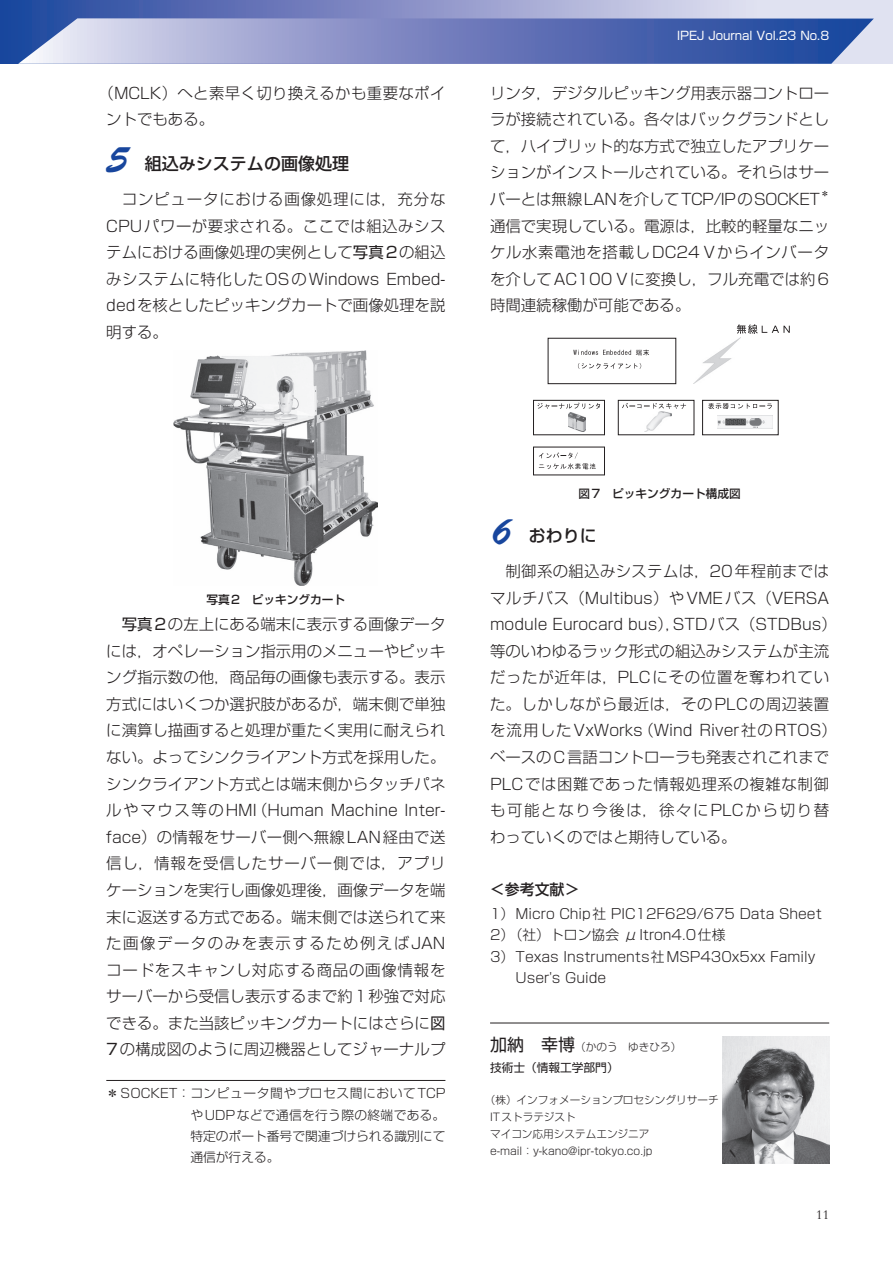
<style>
.page{position:relative;width:893px;height:1263px;background:#fff}
.page>*{position:absolute;margin:0;border:0;box-sizing:border-box;transform-origin:0 0}
.t1{font:38.25px "Brush Script Std";color:#18469d}
.t2{font:500 16.95px "Shin Go Pro";color:#231f20}
.t3{font:300 15.45px/26.5px "Shin Go Pro";color:#231f20;text-align:justify}
.t4{font:300 15.45px/26.5px "Shin Go Pro";letter-spacing:.025em;color:#231f20}
.t5{font:500 14.85px "Shin Go Pro";color:#231f20}
.t6{font:300 13.8px "Shin Go Pro";color:#231f20}
.t7{font:13.8px "Garamond";color:#231f20}
.t8{font:300 12.75px/21.3px "Shin Go Pro";color:#231f20;text-align:justify}
.t9{font:500 11.7px "Shin Go Pro";color:#231f20}
.t10{font:11.7px "Shin Go Pro";color:#fff}
.t11{font:11.7px "Shin Go Pro";color:#231f20}
.t12{font:300 10.65px/17px "Shin Go Pro";color:#231f20}
.t13{font:300 9px "Shin Go Pro";color:#231f20}
.s1{font-weight:400}
.s2{font-weight:400;font-size:16.95px}
</style>
<div class="page">
<svg style="left:0;top:0;width:893px;height:64px;background:#8e9acb"></svg>
<svg style="left:18px;top:18px;width:856px;height:46px;background:#7687c1"></svg>
<hr style="left:490px;top:1023px;width:339px;height:1px;background:#231f20">
<img style="left:723px;top:1036px;width:106px;height:127px">
<img style="left:174px;top:351px;width:204px;height:234px">
<img style="left:718px;top:416px;width:54px;height:12px">
<div style="left:548px;top:338px;width:128px;height:46px;border:1px solid #242021"></div>
<div style="left:533px;top:400px;width:72px;height:35px;border:1px solid #242021"></div>
<svg style="left:573px;top:349px;width:76px;height:6px"></svg>
<svg style="left:578px;top:363px;width:63px;height:6px"></svg>
<div style="left:618px;top:400px;width:76px;height:35px;border:1px solid #242021"></div>
<svg style="left:537px;top:403px;width:63px;height:6px"></svg>
<svg style="left:539px;top:452px;width:57px;height:17px"></svg>
<div style="left:702px;top:400px;width:77px;height:35px;border:1px solid #242021"></div>
<svg style="left:708px;top:403px;width:64px;height:6px"></svg>
<svg style="left:737px;top:324px;width:53px;height:14px"></svg>
<svg style="left:622px;top:403px;width:64px;height:6px"></svg>
<img style="left:568px;top:413px;width:18px;height:18px">
<img style="left:646px;top:412px;width:26px;height:19px">
<img style="left:693px;top:337px;width:47px;height:47px">
<hr style="left:106px;top:1080px;width:339px;height:1px;background:#231f20">
<p class="t4" style="left:106px;top:78px;width:341px;text-indent:-8px">（MCLK）へと素早く切り換えるかも重要なポイントでもある。</p>
<h1 class="t1" style="left:106px;top:138px;width:23px">5</h1>
<p class="t2" style="left:128px;top:150px;width:223px">　組込みシステムの画像処理</p>
<p class="t3" style="left:106px;top:184px;width:341px;text-indent:15px">コンピュータにおける画像処理には，充分なCPUパワーが要求される。ここでは組込みシステムにおける画像処理の実例として<span class="s1">写真2</span>の組込みシステムに特化したOSのWindows Embed&shy;dedを核としたピッキングカートで画像処理を説明する。</p>
<p class="t10" style="left:677px;top:26px;width:153px">IPEJ Journal Vol.23 No.8</p>
<p class="t3" style="left:490px;top:78px;width:341px">リンタ，デジタルピッキング用表示器コントローラが接続されている。各々はバックグランドとして，ハイブリット的な方式で独立したアプリケーションがインストールされている。それらはサーバーとは無線LANを介してTCP/IPのSOCKET</p>
<p class="t13" style="left:821px;top:187px;width:10px">＊</p>
<p class="t3" style="left:490px;top:210px;width:341px">通信で実現している。電源は，比較的軽量なニッケル水素電池を搭載しDC24 Vからインバータを介してAC100 Vに変換し，フル充電では約6時間連続稼働が可能である。</p>
<p class="t9" style="left:206px;top:590px;width:140px">写真2　ピッキングカート</p>
<p class="t3" style="left:106px;top:609px;width:341px;text-indent:15px"><span class="s1">写真2</span>の左上にある端末に表示する画像データには，オペレーション指示用のメニューやピッキング指示数の他，商品毎の画像も表示する。表示方式にはいくつか選択肢があるが，端末側で単独に演算し描画すると処理が重たく実用に耐えられない。よってシンクライアント方式を採用した。シンクライアント方式とは端末側からタッチパネルやマウス等のHMI（Human Machine Inter&shy;face）の情報をサーバー側へ無線LAN経由で送信し，情報を受信したサーバー側では，アプリケーションを実行し画像処理後，画像データを端末に返送する方式である。端末側では送られて来た画像データのみを表示するため例えばJANコードをスキャンし対応する商品の画像情報をサーバーから受信し表示するまで約1秒強で対応できる。また当該ピッキングカートにはさらに<span class="s1">図7</span>の構成図のように周辺機器としてジャーナルプ</p>
<p class="t8" style="left:190px;top:1081px;width:257px;text-indent:-84px">＊SOCKET：コンピュータ間やプロセス間においてTCPやUDPなどで通信を行う際の終端である。特定のポート番号で関連づけられる識別にて通信が行える。</p>
<p class="t9" style="left:578px;top:484px;width:164px">図7　ピッキングカート構成図</p>
<h1 class="t1" style="left:490px;top:510px;width:23px">6</h1>
<p class="t2" style="left:512px;top:522px;width:87px">　おわりに</p>
<p class="t3" style="left:490px;top:556px;width:348px;text-align:left;text-indent:15px">制御系の組込みシステムは，20年程前まではマルチバス（Multibus）やVMEバス（VERSA module Eurocard bus），STDバス（STDBus）等のいわゆるラック形式の組込みシステムが主流だったが近年は，PLCにその位置を奪われていた。しかしながら最近は，そのPLCの周辺装置を流用したVxWorks（Wind River社のRTOS）ベースのC言語コントローラも発表されこれまで<br>PLCでは困難であった情報処理系の複雑な制御も可能となり今後は，徐々にPLCから切り替わっていくのではと期待している。</p>
<p class="t5" style="left:490px;top:878px;width:91px">＜参考文献＞</p>
<p class="t6" style="left:490px;top:902px;width:333px">1）Micro Chip社 PIC12F629/675 Data Sheet</p>
<p class="t6" style="left:490px;top:924px;width:237px">2）（社）トロン協会 μItron4.0仕様</p>
<p class="t6" style="left:490px;top:945px;width:341px">3）Texas Instruments社MSP430x5xx Family　</p>
<p class="t6" style="left:516px;top:966px;width:92px">User's Guide</p>
<p class="t12" style="left:490px;top:1037px;width:193px"><span class="s2">加納　幸博</span>（かのう　ゆきひろ）</p>
<p class="t11" style="left:490px;top:1058px;width:130px">技術士（情報工学部門）</p>
<p class="t12" style="left:490px;top:1090px;width:230px;text-indent:-5px">（株）インフォメーションプロセシングリサーチ<br>ITストラテジスト　<br>マイコン応用システムエンジニア<br>e-mail：y-kano@ipr-tokyo.co.jp</p>
<p class="t7" style="left:816px;top:1205px;width:14px">11</p>
</div>
